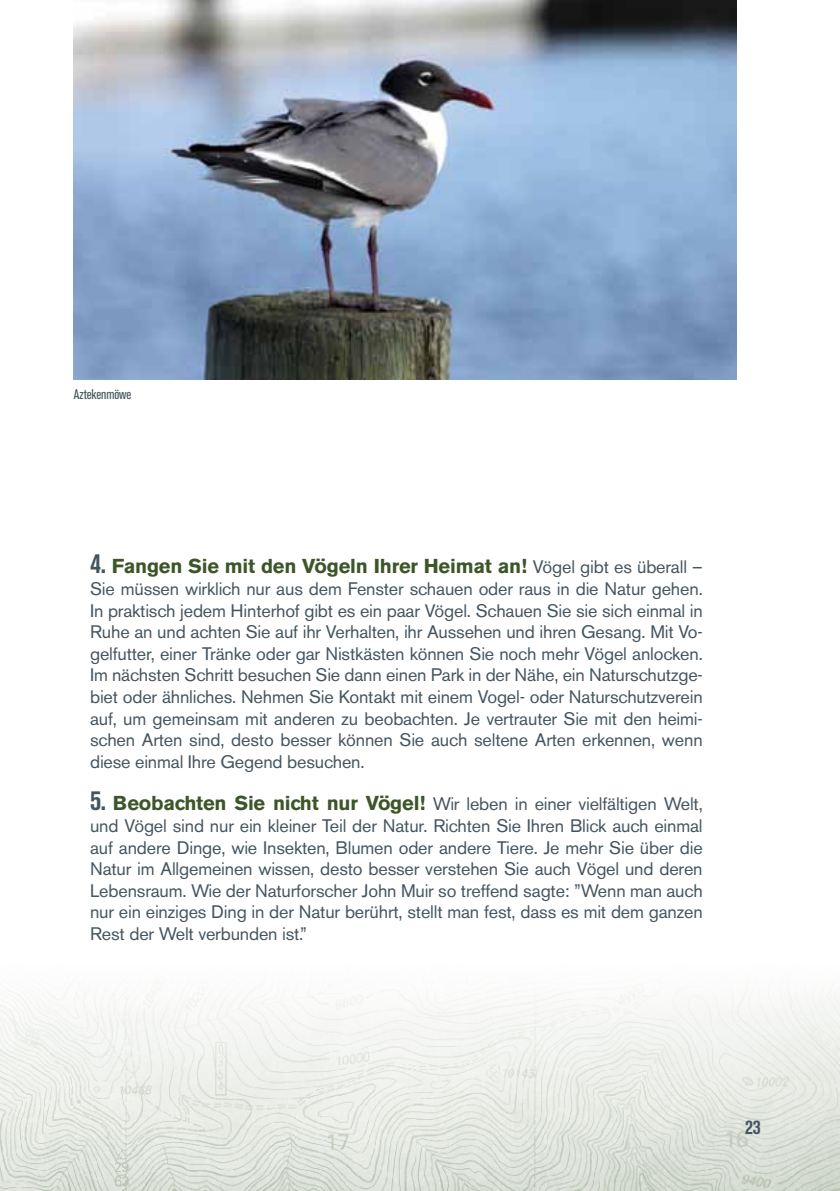
<style>
.page{position:relative;width:840px;height:1191px;background:#fff}
.page>*{position:absolute;margin:0;border:0;box-sizing:border-box;transform-origin:0 0}
.t1{font:700 20px "Akzidenz Grotesk BE";letter-spacing:-.01em;color:#3d5629}
.t2{font:700 condensed 20px "Akzidenz Grotesk BE";color:#455560}
.t3{font:18px/21.6px "Akzidenz Grotesk BE";letter-spacing:-.01em;color:#455560}
.t4{font:condensed 14px "Akzidenz Grotesk BE";letter-spacing:-.01em;color:#455560}
.s1{font-stretch:condensed;font-size:28px;color:#455560}
.s2{font-weight:400;font-size:18px;color:#455560}
.s3{font-weight:700;font-stretch:condensed;font-size:28px}
.s4{font-weight:700;font-size:20px;color:#3d5629}
</style>
<div class="page">
<img style="left:0;top:0;width:839px;height:1191px">
<img style="left:74px;top:0;width:662px;height:379px">
<p class="t4" style="left:74px;top:386px;width:59px">Aztekenmöwe</p>
<p class="t1" style="left:90px;top:555px;width:613px"><span class="s1">4.</span> Fangen Sie mit den Vögeln Ihrer Heimat an! <span class="s2">Vögel gibt es überall –</span></p>
<p class="t3" style="left:90px;top:578px;width:613px">Sie müssen wirklich nur aus dem Fenster schauen oder raus in die Natur gehen.<br>In praktisch jedem Hinterhof gibt es ein paar Vögel. Schauen Sie sie sich einmal in Ruhe an und achten Sie auf ihr Verhalten, ihr Aussehen und ihren Gesang. Mit Vo&shy;gelfutter, einer Tränke oder gar Nistkästen können Sie noch mehr Vögel anlocken.<br>Im nächsten Schritt besuchen Sie dann einen Park in der Nähe, ein Naturschutzge&shy;biet oder ähnliches. Nehmen Sie Kontakt mit einem Vogel- oder Naturschutzverein auf, um gemeinsam mit anderen zu beobachten. Je vertrauter Sie mit den heimi&shy;schen Arten sind, desto besser können Sie auch seltene Arten erkennen, wenn diese einmal Ihre Gegend besuchen.</p>
<p class="t3" style="left:90px;top:793px;width:614px;text-align:justify"><span class="s3">5.</span> <span class="s4">Beobachten Sie nicht nur Vögel!</span> Wir leben in einer vielfältigen Welt, und Vögel sind nur ein kleiner Teil der Natur. Richten Sie Ihren Blick auch einmal auf andere Dinge, wie Insekten, Blumen oder andere Tiere. Je mehr Sie über die Natur im Allgemeinen wissen, desto besser verstehen Sie auch Vögel und deren Lebensraum. Wie der Naturforscher John Muir so treffend sagte: ”Wenn man auch nur ein einziges Ding in der Natur berührt, stellt man fest, dass es mit dem ganzen Rest der Welt verbunden ist.”</p>
<p class="t2" style="left:744px;top:1115px;width:17px">23</p>
</div>
